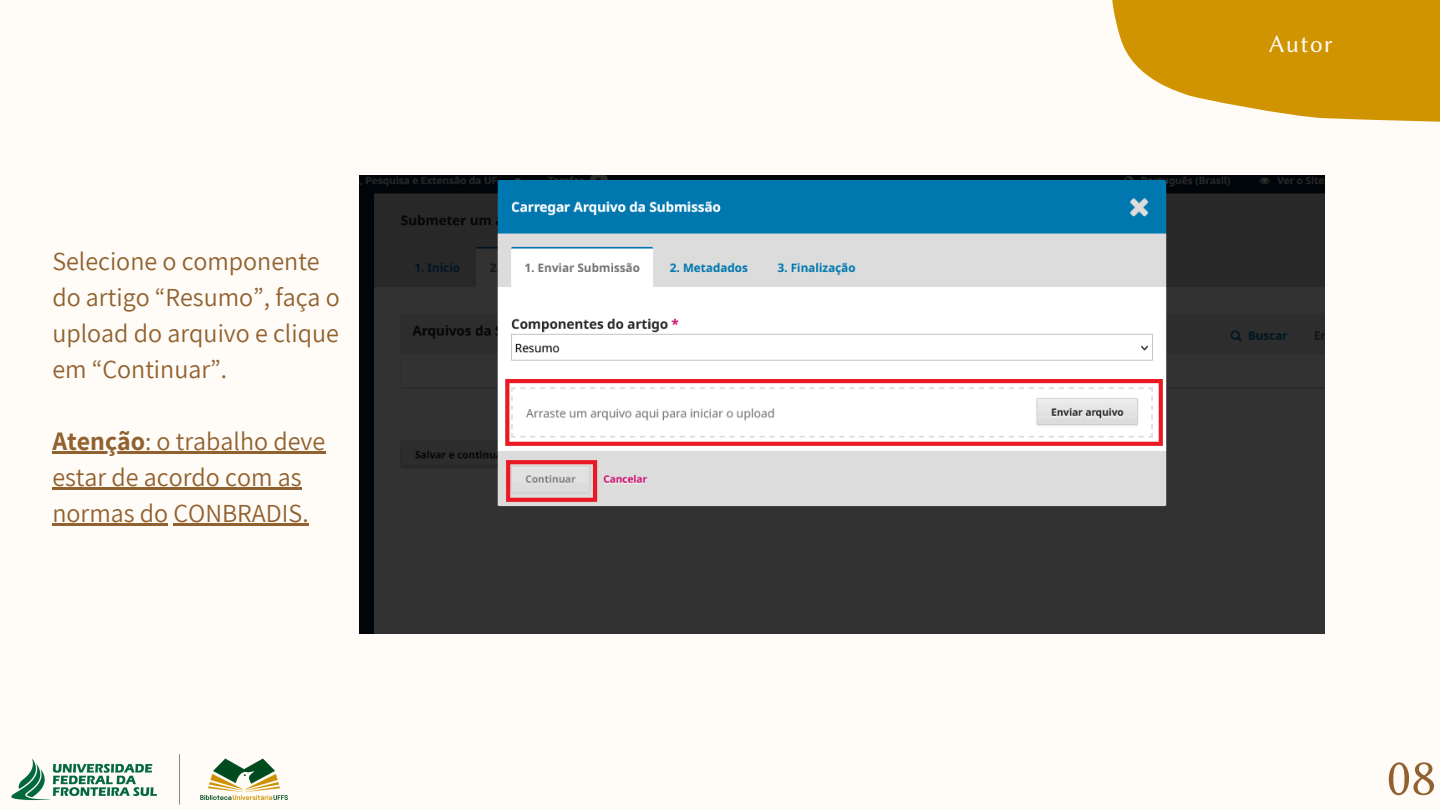
<style>
.page{position:relative;width:1440px;height:810px;background:#fffcf7}
.page>*{position:absolute;margin:0;border:0;box-sizing:border-box;transform-origin:0 0}
.t1{font:53px "Lin Biolinum O";color:#91612f}
.t2{font:26px/36px "Assistant";color:#91612f}
.t3{font:25px "Lin Biolinum O";letter-spacing:.05em;color:#fffcf7}
.s1{font-weight:700}
</style>
<div class="page">
<img style="left:11px;top:754px;width:277px;height:51px">
<svg style="left:1112px;top:0;width:328px;height:122px;background:#d7a325"></svg>
<img style="left:359px;top:176px;width:965px;height:458px">
<hr style="left:52px;top:452px;width:93px;height:2px;background:#91612f">
<hr style="left:145px;top:452px;width:180px;height:2px;background:#91612f">
<hr style="left:52px;top:488px;width:250px;height:2px;background:#91612f">
<hr style="left:52px;top:524px;width:116px;height:2px;background:#91612f">
<hr style="left:173px;top:524px;width:129px;height:2px;background:#91612f">
<svg style="left:302px;top:524px;width:7px;height:2px"></svg>
<h1 class="t2" style="left:52px;top:242px;width:289px">Selecione o componente do artigo “Resumo”, faça o upload do arquivo e clique em “Continuar”.</h1>
<h1 class="t2" style="left:52px;top:422px;width:274px"><span class="s1">Atenção</span>: o trabalho deve estar de acordo com as normas do CONBRADIS.</h1>
<p class="t3" style="left:1269px;top:30px;width:66px">Autor</p>
<p class="t1" style="left:1387px;top:747px;width:51px">08</p>
</div>
